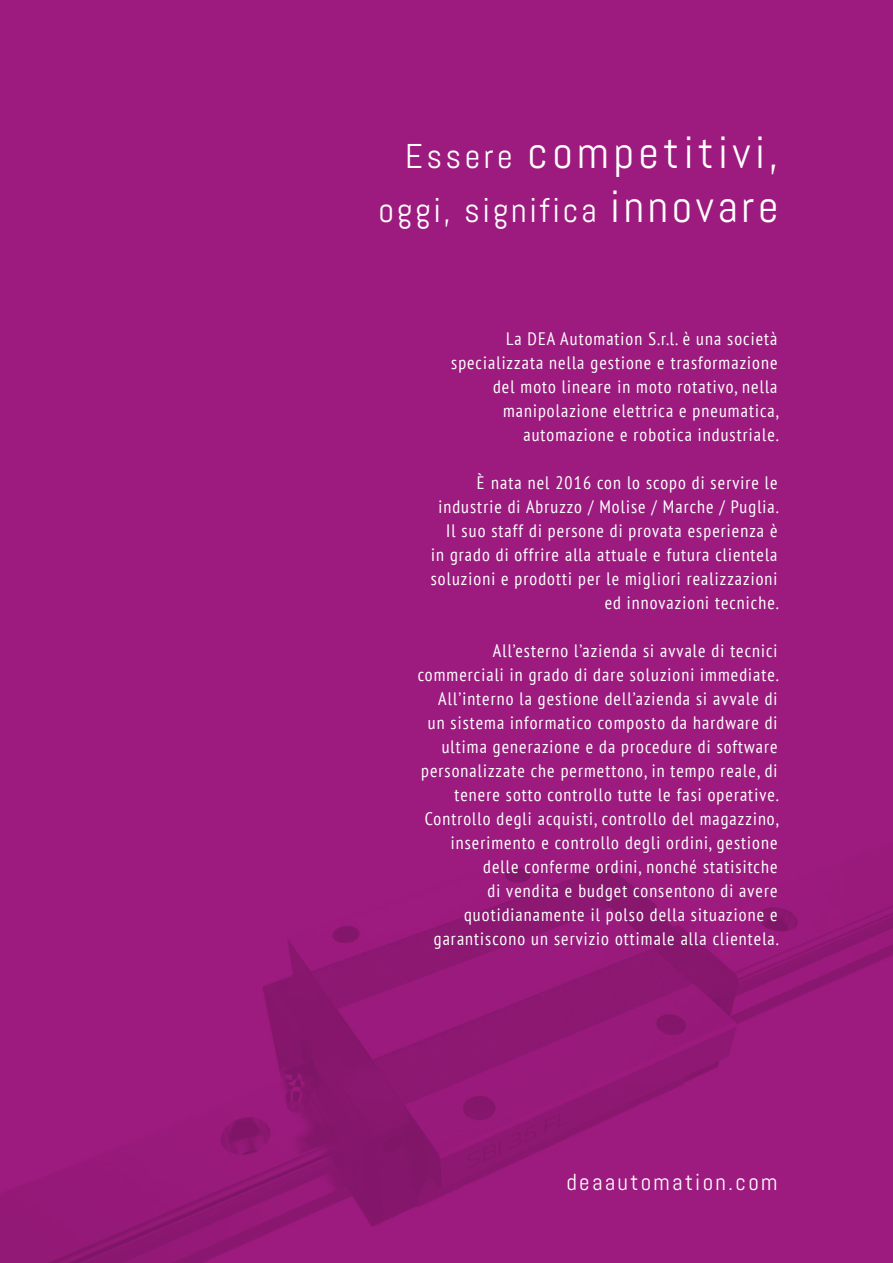
<style>
.page{position:relative;width:893px;height:1263px;background:#9d1b7f}
.page>*{position:absolute;margin:0;border:0;box-sizing:border-box;transform-origin:0 0}
.t1{font:45px "Abel";letter-spacing:.1em;color:#fff}
.t2{font:34.35px "Abel";letter-spacing:.08em;color:#fff}
.t3{font:23.1px "Abel";letter-spacing:.1em;color:#fff}
.t4{font:condensed 18px/24px "PT Sans";letter-spacing:.06em;color:#fff;text-align:right}
.s1{font-size:34.35px}
.s2{font-size:45px}
</style>
<div class="page">
<h1 class="t1" style="left:405px;top:124px;width:375px"><span class="s1">Essere</span> competitivi,</h1>
<h2 class="t2" style="left:379px;top:189px;width:401px">oggi, significa <span class="s2">innovare</span></h2>
<p class="t4" style="left:451px;top:326px;width:329px">La DEA Automation S.r.l. è una società specializzata nella gestione e trasformazione del moto lineare in moto rotativo, nella manipolazione elettrica e pneumatica, automazione e robotica industriale.</p>
<p class="t4" style="left:431px;top:470px;width:349px">È nata nel 2016 con lo scopo di servire le industrie di Abruzzo / Molise / Marche / Puglia.<br>Il suo staff di persone di provata esperienza è in grado di offrire alla attuale e futura clientela soluzioni e prodotti per le migliori realizzazioni ed innovazioni tecniche.</p>
<p class="t4" style="left:418px;top:638px;width:362px">All’esterno l’azienda si avvale di tecnici commerciali in grado di dare soluzioni immediate.<br>All’interno la gestione dell’azienda si avvale di<br>un sistema informatico composto da hardware di ultima generazione e da procedure di software personalizzate che permettono, in tempo reale, di tenere sotto controllo tutte le fasi operative.<br>Controllo degli acquisti, controllo del magazzino, inserimento e controllo degli ordini, gestione delle conferme ordini, nonché statisitche<br>di vendita e budget consentono di avere quotidianamente il polso della situazione e garantiscono un servizio ottimale alla clientela.</p>
<p class="t3" style="left:566px;top:1167px;width:212px">deaautomation.com</p>
</div>
